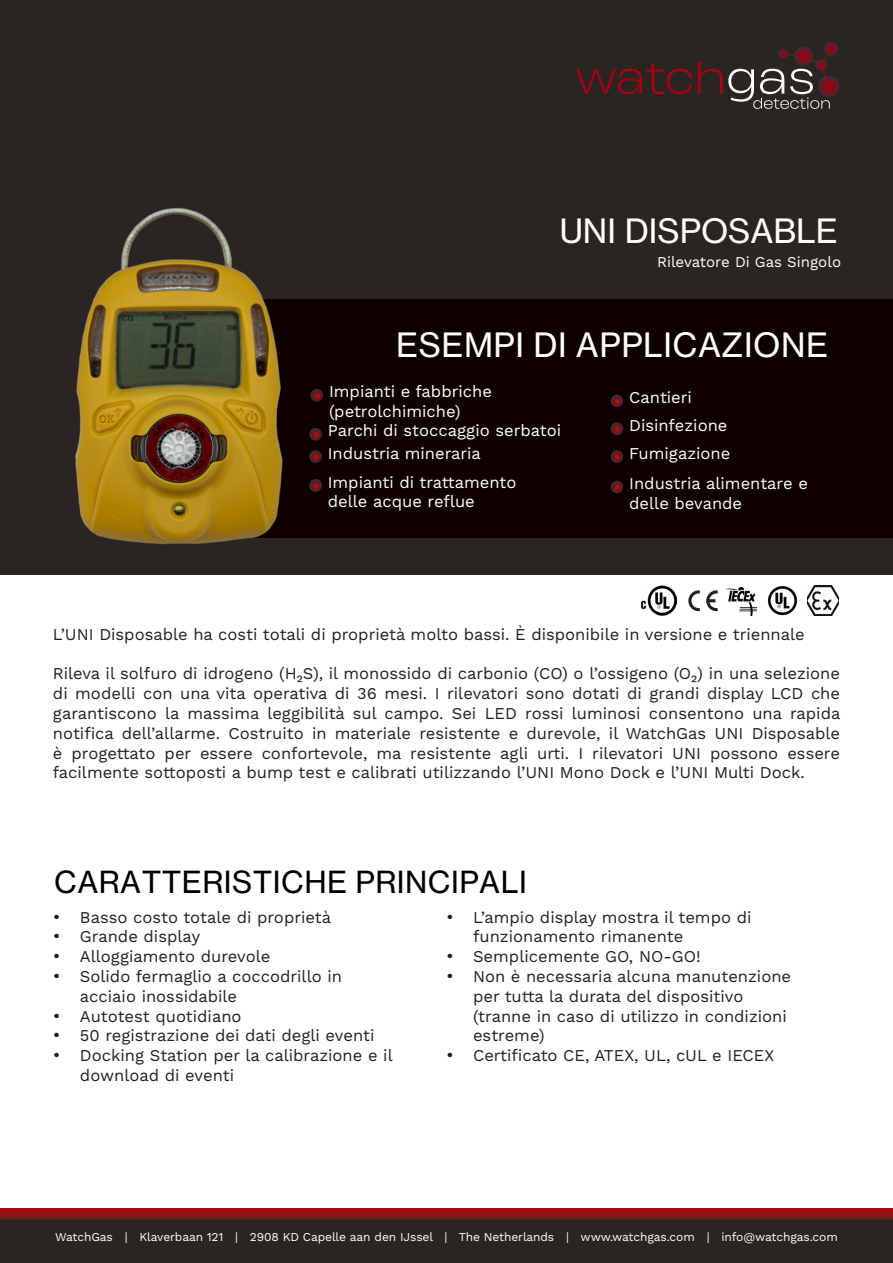
<style>
.page{position:relative;width:893px;height:1263px;background:#fff}
.page>*{position:absolute;margin:0;border:0;box-sizing:border-box;transform-origin:0 0}
.t1{font:33px "N Haas Grotesk TX Pro 55 Rg";letter-spacing:.015em;color:#fffffa}
.t2{font:30px "N Haas Grotesk TX Pro 55 Rg";letter-spacing:.015em;color:#000}
.t3{font:16.5px/19.8px "Work Sans";color:#231f20}
.t4{font:16.5px/19.8px "Work Sans";color:#fff}
.t5{font:15px "Work Sans";color:#fff}
.t6{font:12px "Work Sans";letter-spacing:-.01em;color:#fff}
.s1{font-size:18px}
</style>
<div class="page">
<div style="left:0;top:1209px;width:893px;height:54px;background:#2a2522"></div>
<svg style="left:0;top:1209px;width:892px;height:12px"></svg>
<svg style="left:892px;top:1209px;width:1px;height:12px"></svg>
<div style="left:0;top:0;width:892px;height:162px;background:#292522"></div>
<svg style="left:576px;top:64px;width:116px;height:30px"></svg>
<svg style="left:698px;top:42px;width:143px;height:67px"></svg>
<svg style="left:892px;top:0;width:1px;height:162px"></svg>
<div style="left:0;top:162px;width:893px;height:412px;background:#2a2522"></div>
<div style="left:235px;top:299px;width:658px;height:239px;background:#0e0000"></div>
<img style="left:0;top:144px;width:550px;height:431px">
<svg style="left:309px;top:389px;width:15px;height:13px"></svg>
<svg style="left:308px;top:428px;width:15px;height:14px"></svg>
<svg style="left:308px;top:450px;width:15px;height:14px"></svg>
<svg style="left:308px;top:479px;width:15px;height:14px"></svg>
<svg style="left:610px;top:394px;width:14px;height:14px"></svg>
<svg style="left:610px;top:422px;width:14px;height:13px"></svg>
<svg style="left:610px;top:450px;width:14px;height:13px"></svg>
<svg style="left:610px;top:481px;width:14px;height:13px"></svg>
<img style="left:767px;top:586px;width:30px;height:30px">
<img style="left:727px;top:586px;width:30px;height:30px">
<img style="left:807px;top:586px;width:32px;height:30px">
<svg style="left:688px;top:590px;width:12px;height:21px"></svg>
<svg style="left:706px;top:590px;width:12px;height:21px"></svg>
<img style="left:641px;top:585px;width:36px;height:31px">
<p class="t1" style="left:560px;top:211px;width:280px">UNI DISPOSABLE</p>
<p class="t5" style="left:657px;top:253px;width:185px">Rilevatore Di Gas Singolo</p>
<p class="t1" style="left:396px;top:325px;width:433px">ESEMPI DI APPLICAZIONE</p>
<p class="t4" style="left:329px;top:383px;width:164px">Impianti e fabbriche (petrolchimiche)</p>
<p class="t4" style="left:328px;top:422px;width:235px">Parchi di stoccaggio serbatoi</p>
<p class="t4" style="left:328px;top:444px;width:155px">Industria mineraria</p>
<p class="t4" style="left:328px;top:473px;width:190px">Impianti di trattamento delle acque reflue</p>
<p class="t4" style="left:629px;top:388px;width:64px">Cantieri</p>
<p class="t4" style="left:629px;top:416px;width:100px">Disinfezione</p>
<p class="t4" style="left:629px;top:444px;width:103px">Fumigazione</p>
<p class="t4" style="left:629px;top:474px;width:180px">Industria alimentare e delle bevande</p>
<p class="t3" style="left:53px;top:625px;width:753px">L’UNI Disposable ha costi totali di proprietà molto bassi. È disponibile in versione e triennale</p>
<p class="t3" style="left:53px;top:664px;width:789px;text-align:justify">Rileva il solfuro di idrogeno (H₂S), il monossido di carbonio (CO) o l’ossigeno (O₂) in una selezione di modelli con una vita operativa di 36 mesi. I rilevatori sono dotati di grandi display LCD che garantiscono la massima leggibilità sul campo. Sei LED rossi luminosi consentono una rapida notifica dell’allarme. Costruito in materiale resistente e durevole, il WatchGas UNI Disposable è progettato per essere confortevole, ma resistente agli urti. I rilevatori UNI possono essere facilmente sottoposti a bump test e calibrati utilizzando l’UNI Mono Dock e l’UNI Multi Dock.</p>
<p class="t2" style="left:54px;top:864px;width:474px">CARATTERISTICHE PRINCIPALI</p>
<p class="t3" style="left:53px;top:908px;width:280px"><span class="s1">•</span> Basso costo totale di proprietà</p>
<p class="t3" style="left:53px;top:927px;width:149px"><span class="s1">•</span> Grande display</p>
<p class="t3" style="left:53px;top:947px;width:219px"><span class="s1">•</span> Alloggiamento durevole</p>
<p class="t3" style="left:80px;top:967px;width:264px;text-indent:-27px"><span class="s1">•</span> Solido fermaglio a coccodrillo in acciaio inossidabile</p>
<p class="t3" style="left:53px;top:1007px;width:190px"><span class="s1">•</span> Autotest quotidiano</p>
<p class="t3" style="left:53px;top:1026px;width:323px"><span class="s1">•</span> 50 registrazione dei dati degli eventi</p>
<p class="t3" style="left:80px;top:1046px;width:314px;text-indent:-27px"><span class="s1">•</span> Docking Station per la calibrazione e il download di eventi</p>
<p class="t3" style="left:473px;top:908px;width:280px;text-indent:-27px"><span class="s1">•</span> L’ampio display mostra il tempo di funzionamento rimanente</p>
<p class="t3" style="left:446px;top:947px;width:256px"><span class="s1">•</span> Semplicemente GO, NO-GO!</p>
<p class="t3" style="left:473px;top:967px;width:320px;text-indent:-27px"><span class="s1">•</span> Non è necessaria alcuna manutenzione per tutta la durata del dispositivo (tranne in caso di utilizzo in condizioni estreme)</p>
<p class="t3" style="left:446px;top:1046px;width:330px"><span class="s1">•</span> Certificato CE, ATEX, UL, cUL e IECEX</p>
<p class="t6" style="left:55px;top:1229px;width:784px">WatchGas | Klaverbaan 121 | 2908 KD Capelle aan den IJssel | The Netherlands | www.watchgas.com | info@watchgas.com</p>
</div>
